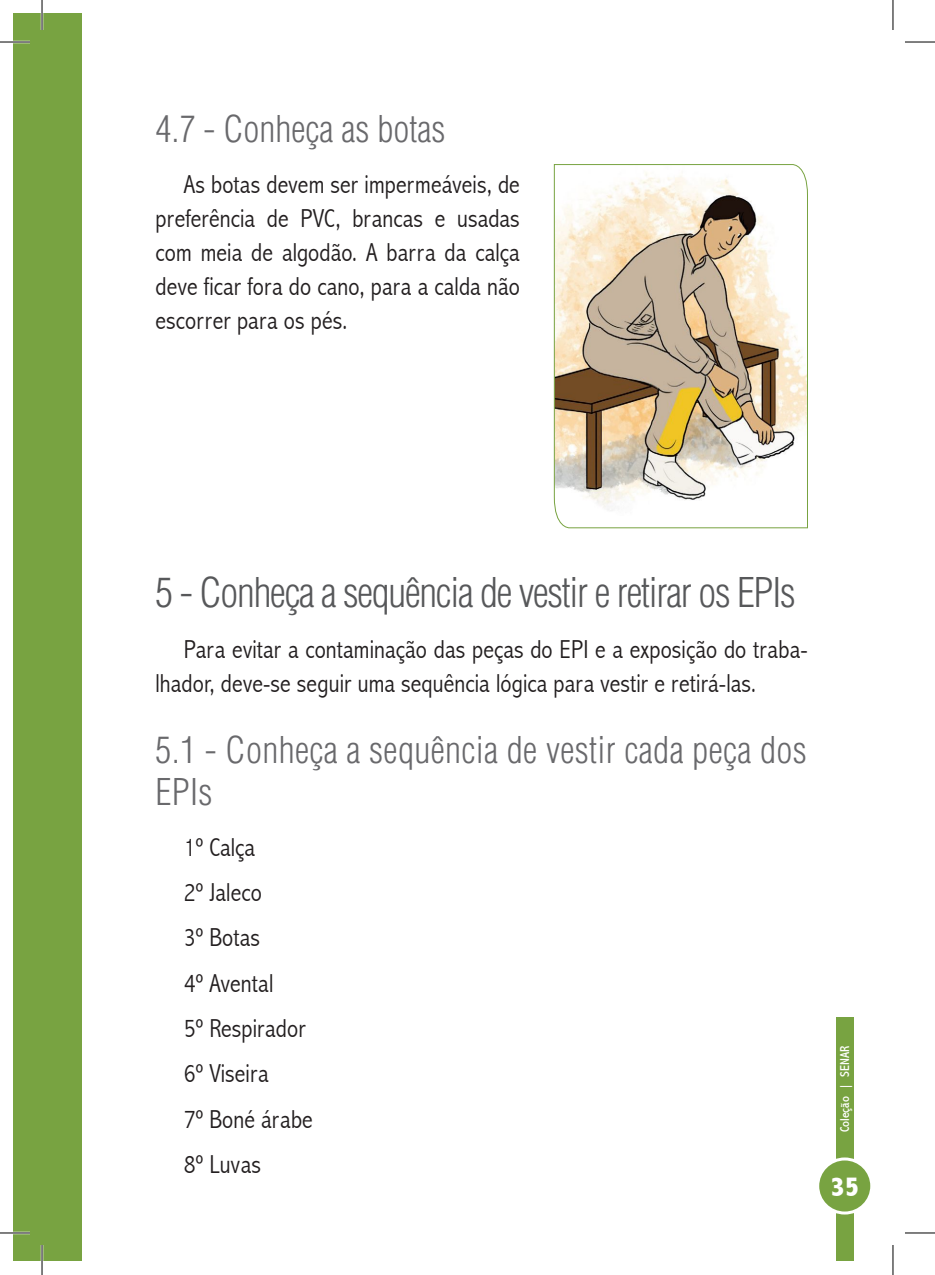
<style>
.page{position:relative;width:935px;height:1275px;background:#fff}
.page>*{position:absolute;margin:0;border:0;box-sizing:border-box;transform-origin:0 0}
.t1{font:300 condensed 40px "Helvetica LT Std";letter-spacing:-.03em;color:#57585a}
.t2{font:300 condensed 36px/42px "Helvetica LT Std";letter-spacing:.01em;color:#69696c}
.t3{font:800 condensed 28px "Abadi";color:#fff}
.t4{font:300 condensed 26px/45.4px "Abadi";letter-spacing:.005em;color:#231f20}
.t5{font:condensed 13px "Abadi";color:#fff}
</style>
<div class="page">
<div style="left:836px;top:1017px;width:17px;height:244px;background:#78a341"></div>
<div style="left:817px;top:1159px;width:54px;height:54px;background:#78a341;border-radius:50%"></div>
<div style="left:816px;top:1157px;width:57px;height:57px;border:3px solid #fff;border-radius:50%"></div>
<div style="left:14px;top:14px;width:28px;height:1247px;background:#78a341"></div>
<div style="left:42px;top:14px;width:40px;height:1247px;background:#78a341"></div>
<svg style="left:553px;top:164px;width:255px;height:364px"></svg>
<hr style="left:0;top:41px;width:30px;height:2px;background:#fff">
<hr style="left:0;top:1231px;width:30px;height:3px;background:#fff">
<hr style="left:41px;top:0;width:2px;height:30px;background:#fff">
<hr style="left:41px;top:1245px;width:2px;height:30px;background:#fff">
<hr style="left:0;top:42px;width:30px;height:1px;background:#000">
<hr style="left:904px;top:42px;width:30px;height:1px;background:#000">
<hr style="left:0;top:1232px;width:30px;height:1px;background:#000">
<hr style="left:904px;top:1232px;width:30px;height:1px;background:#000">
<hr style="left:42px;top:0;width:1px;height:30px;background:#000">
<hr style="left:42px;top:1245px;width:1px;height:30px;background:#000">
<hr style="left:892px;top:0;width:1px;height:30px;background:#000">
<hr style="left:892px;top:1245px;width:1px;height:30px;background:#000">
<h2 class="t2" style="left:155px;top:107px;width:291px">4.7 - Conheça as botas</h2>
<p class="t4" style="left:155px;top:167px;width:366px;line-height:34px;text-align:justify;text-indent:28px">As botas devem ser impermeáveis, de preferência de PVC, brancas e usadas com meia de algodão. A barra da calça deve ficar fora do cano, para a calda não escorrer para os pés.</p>
<h1 class="t1" style="left:155px;top:567px;width:641px">5 - Conheça a sequência de vestir e retirar os EPIs</h1>
<p class="t4" style="left:155px;top:632px;width:653px;line-height:34px;text-indent:28px">Para evitar a contaminação das peças do EPI e a exposição do traba&shy;lhador, deve-se seguir uma sequência lógica para vestir e retirá-las.</p>
<h2 class="t2" style="left:155px;top:728px;width:653px">5.1 - Conheça a sequência de vestir cada peça dos<br>EPIs</h2>
<p class="t4" style="left:184px;top:824px;width:130px">1º Calça<br>2º Jaleco<br>3º Botas<br>4º Avental<br>5º Respirador<br>6º Viseira<br>7º Boné árabe<br>8º Luvas</p>
<p class="t5" style="left:837px;top:1132px;width:88px;rotate:-90deg">Coleção | SENAR</p>
<p class="t3" style="left:830px;top:1170px;width:30px">35</p>
</div>
